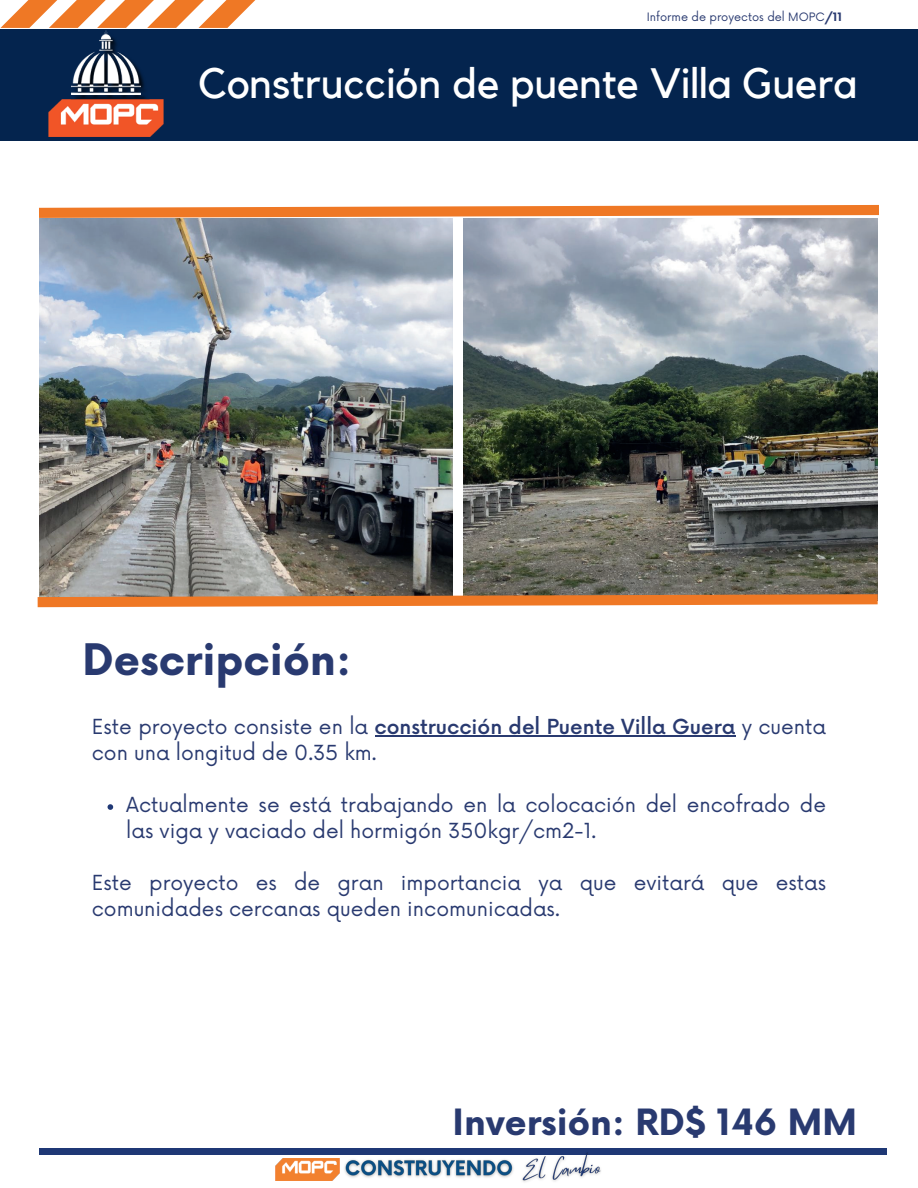
<style>
.page{position:relative;width:918px;height:1188px;background:#fff}
.page>*{position:absolute;margin:0;border:0;box-sizing:border-box;transform-origin:0 0}
.t1{font:42.3px "Kollektif";color:#fff}
.t2{font:700 42.3px "Now";color:#293a70}
.t3{font:700 35.25px "Now";color:#293a70}
.t4{font:20.25px/25.8px "Now";color:#293a70}
.t5{font:11.25px "Now";color:#293a70}
.s1{font-weight:700}
.s2{font-weight:500}
</style>
<div class="page">
<img style="left:39px;top:223px;width:414px;height:366px">
<img style="left:463px;top:223px;width:414px;height:366px">
<div style="left:0;top:29px;width:918px;height:112px;background:#04244e"></div>
<img style="left:48px;top:31px;width:116px;height:106px">
<svg style="left:39px;top:204px;width:840px;height:19px"></svg>
<svg style="left:37px;top:589px;width:841px;height:19px"></svg>
<div style="left:39px;top:1148px;width:848px;height:6px;background:#1f3875"></div>
<img style="left:517px;top:1152px;width:90px;height:30px">
<img style="left:344px;top:1156px;width:174px;height:26px">
<img style="left:275px;top:1159px;width:64px;height:21px">
<svg style="left:108px;top:804px;width:5px;height:6px"></svg>
<hr style="left:375px;top:736px;width:360px;height:1px;background:#293a70">
<svg style="left:0;top:0;width:256px;height:28px"></svg>
<p class="t5" style="left:647px;top:7px;width:197px">Informe de proyectos del MOPC<span class="s1">/11</span></p>
<h1 class="t1" style="left:198px;top:58px;width:660px">Construcción de puente Villa Guera</h1>
<h1 class="t2" style="left:82px;top:628px;width:271px">Descripción:</h1>
<p class="t4" style="left:92px;top:713px;width:736px">Este proyecto consiste en la <span class="s2">construcción del Puente Villa Guera</span> y cuenta con una longitud de 0.35 km.</p>
<p class="t4" style="left:126px;top:790px;width:701px">Actualmente se está trabajando en la colocación del encofrado de las viga y vaciado del hormigón 350kgr/cm2-1.</p>
<p class="t4" style="left:92px;top:868px;width:736px">Este proyecto es de gran importancia ya que evitará que estas comunidades cercanas queden incomunicadas.</p>
<h2 class="t3" style="left:453px;top:1096px;width:406px">Inversión: RD$ 146 MM</h2>
</div>
